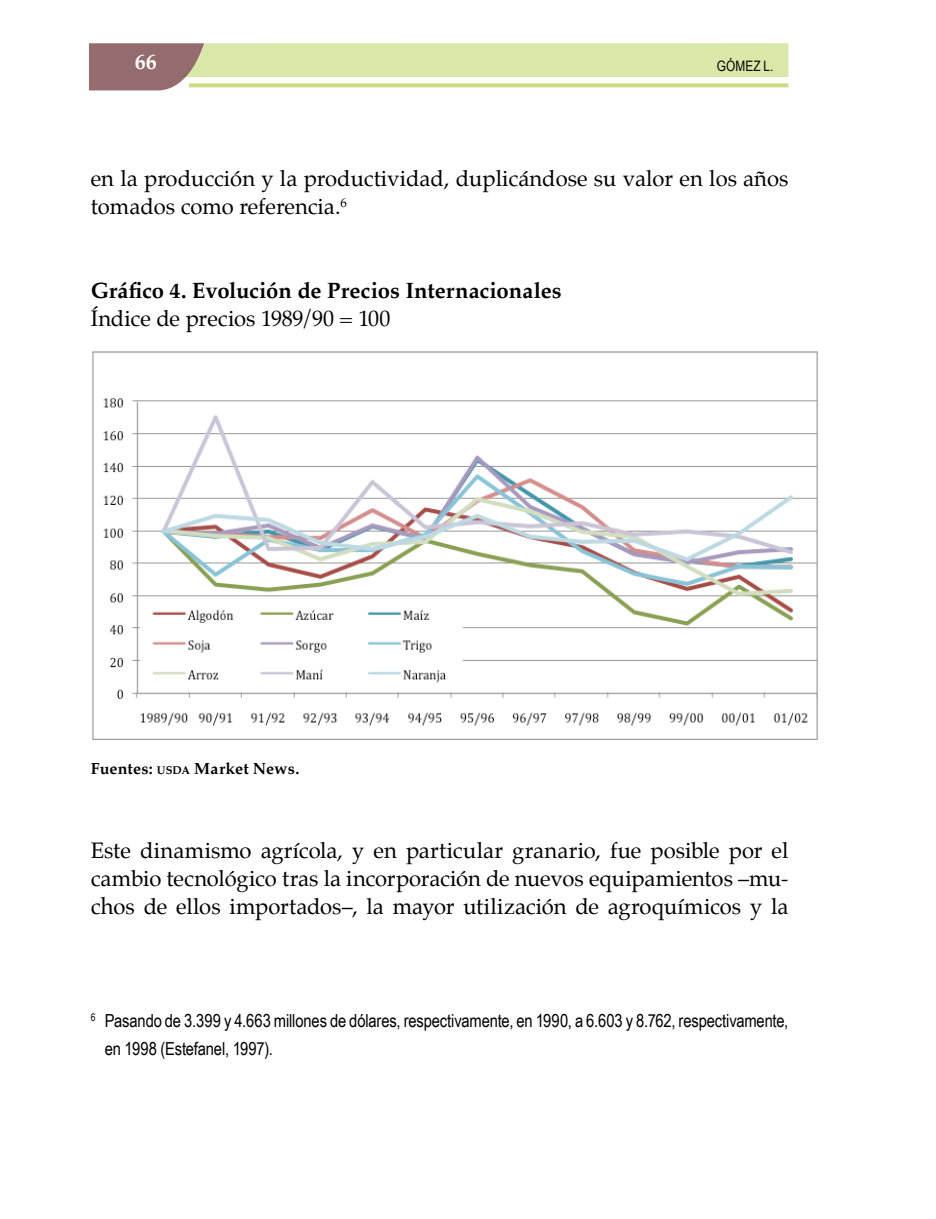
<style>
.page{position:relative;width:936px;height:1219px;background:#fff}
.page>*{position:absolute;margin:0;border:0;box-sizing:border-box;transform-origin:0 0}
.t1{font:22px/28px "Palatino";color:#000}
.t2{font:700 22px "Palatino";color:#000}
.t3{font:700 22px "Palatino";color:#fff}
.t4{font:18px/28px "Arial Narrow";letter-spacing:-.005em;color:#000}
.t5{font:700 16px "Palatino";letter-spacing:.01em;color:#000}
.t6{font:14.4px "Arial Narrow";color:#000}
.s1{font-size:11.2px}
</style>
<div class="page">
<svg style="left:89px;top:43px;width:699px;height:47px"></svg>
<svg style="left:189px;top:83px;width:599px;height:4px;background:#cee090"></svg>
<img style="left:92px;top:351px;width:726px;height:389px">
<p class="t3" style="left:135px;top:43px;width:23px">66</p>
<p class="t6" style="left:716px;top:56px;width:58px">gómez l.</p>
<p class="t1" style="left:91px;top:164px;width:699px">en la producción y la productividad, duplicándose su valor en los años tomados como referencia.<sup>6</sup></p>
<p class="t2" style="left:91px;top:272px;width:472px">Gráfico 4. Evolución de Precios Internacionales</p>
<p class="t1" style="left:91px;top:304px;width:301px">Índice de precios 1989/90 = 100</p>
<p class="t5" style="left:91px;top:755px;width:210px">Fuentes: <span class="s1">USDA</span> Market News.</p>
<p class="t1" style="left:91px;top:836px;width:699px;text-align:justify">Este dinamismo agrícola, y en particular granario, fue posible por el cambio tecnológico tras la incorporación de nuevos equipamientos –mu&shy;chos de ellos importados–, la mayor utilización de agroquímicos y la</p>
<p class="t4" style="left:105px;top:1005px;width:685px;text-indent:-14px"><sup>6</sup> Pasando de 3.399 y 4.663 millones de dólares, respectivamente, en 1990, a 6.603 y 8.762, respectivamente, en 1998 (Estefanel, 1997).</p>
</div>
